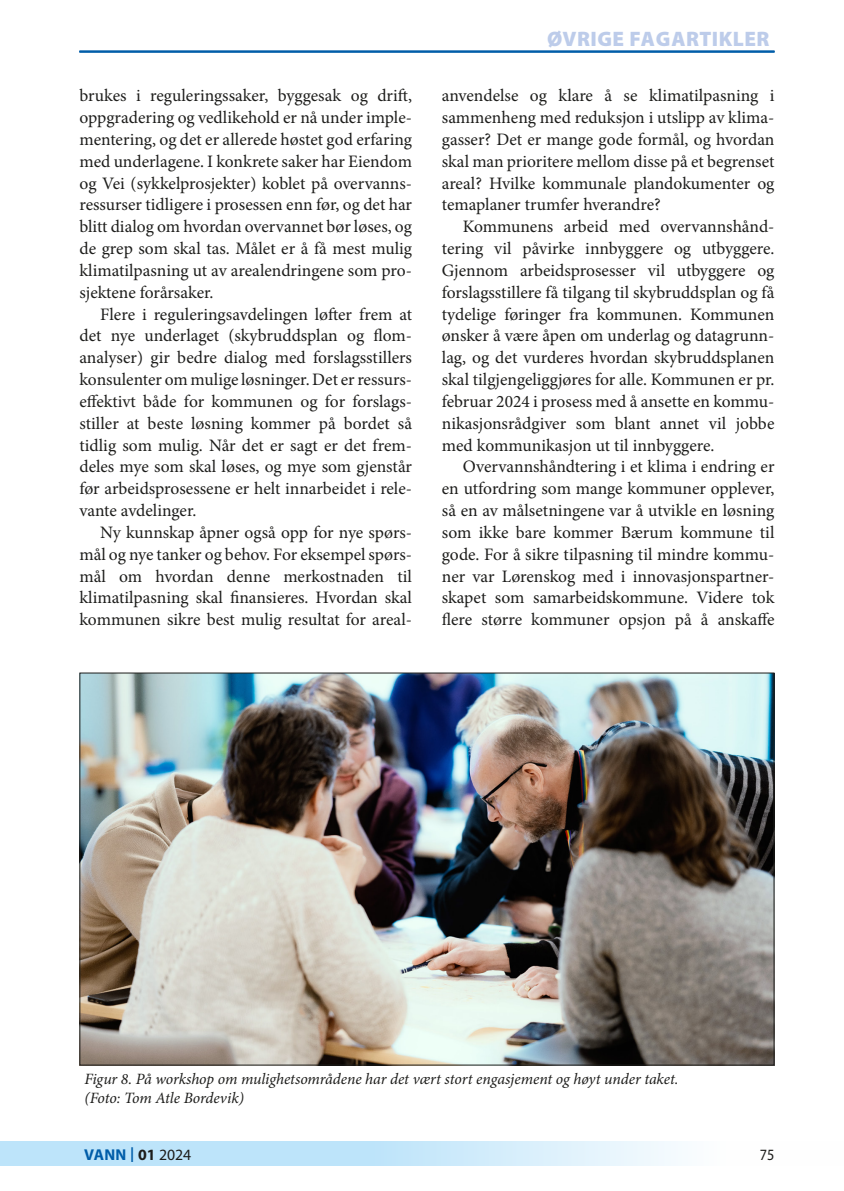
<style>
.page{position:relative;width:844px;height:1191px;background:#fff}
.page>*{position:absolute;margin:0;border:0;box-sizing:border-box;transform-origin:0 0}
.t1{font:900 21px "Myriad Pro";letter-spacing:.02em;color:#bdccea}
.aText_Inn_2{font:17.5px/21.9px "Minion Pro";letter-spacing:-.005em;color:#1d1d1b;text-align:justify}
.aBildetekst{font:italic 15.75px/19.2px "Minion Pro";letter-spacing:-.005em;color:#1d1d1b}
.t2{font:700 15.75px "Myriad Pro";letter-spacing:.01em;color:#005da9}
.t3{font:15.75px "Myriad Pro";color:#1d1d1b;scale:.9 1}
.s1{font-weight:400;font-size:21.88px}
.s2{color:#1d1d1b}
.s3{font-weight:400;color:#1d1d1b}
</style>
<div class="page">
<svg style="left:1px;top:1141px;width:675px;height:25px;background:#c9e8fa"></svg>
<svg style="left:0;top:1141px;width:1px;height:25px"></svg>
<hr style="left:79px;top:51px;width:695px;height:1px;background:#005da9">
<img style="left:81px;top:674px;width:691px;height:389px">
<p class="aText_Inn_2" style="left:79px;top:85px;width:334px">brukes i reguleringssaker, byggesak og drift, oppgradering og vedlikehold er nå under imple&shy;mentering, og det er allerede høstet god erfaring med underlagene. I konkrete saker har Eiendom og Vei (sykkelprosjekter) koblet på overvanns&shy;ressurser tidligere i prosessen enn før, og det har blitt dialog om hvordan overvannet bør løses, og de grep som skal tas. Målet er å få mest mulig klimatilpasning ut av arealendringene som pro&shy;sjektene forårsaker.</p>
<p class="aText_Inn_2" style="left:79px;top:303px;width:334px;text-indent:21px">Flere i reguleringsavdelingen løfter frem at det nye underlaget (skybruddsplan og flom&shy;analyser) gir bedre dialog med forslagsstillers konsulenter om mulige løsninger. Det er ressurs&shy;effektivt både for kommunen og for forslags&shy;stiller at beste løsning kommer på bordet så tidlig som mulig. Når det er sagt er det frem&shy;deles mye som skal løses, og mye som gjenstår før arbeidsprosessene er helt innarbeidet i rele&shy;vante avdelinger.</p>
<p class="aText_Inn_2" style="left:79px;top:521px;width:334px;text-indent:21px">Ny kunnskap åpner også opp for nye spørs&shy;mål og nye tanker og behov. For eksempel spørs&shy;mål om hvordan denne merkostnaden til klimatilpasning skal finansieres. Hvordan skal kommunen sikre best mulig resultat for areal-</p>
<p class="t1" style="left:547px;top:24px;width:223px">ØVRIGE FAGARTIKLER</p>
<p class="t1" style="left:459px;top:24px;width:208px">FAGFELLEVURDERTE</p>
<p class="aText_Inn_2" style="left:441px;top:85px;width:334px">anvendelse og klare å se klimatilpasning i sammenheng med reduksjon i utslipp av klima&shy;gasser? Det er mange gode formål, og hvordan skal man prioritere mellom disse på et begrenset areal? Hvilke kommunale plandokumenter og temaplaner trumfer hverandre?</p>
<p class="aText_Inn_2" style="left:441px;top:216px;width:334px;text-indent:21px">Kommunens arbeid med overvannshånd&shy;tering vil påvirke innbyggere og utbyggere.<br>Gjennom arbeidsprosesser vil utbyggere og forslagsstillere få tilgang til skybruddsplan og få tydelige føringer fra kommunen. Kommunen ønsker å være åpen om underlag og datagrunn&shy;lag, og det vurderes hvordan skybruddsplanen skal tilgjengeliggjøres for alle. Kommunen er pr. februar 2024 i prosess med å ansette en kommu&shy;nikasjonsrådgiver som blant annet vil jobbe med kommunikasjon ut til innbyggere.</p>
<p class="aText_Inn_2" style="left:441px;top:456px;width:334px;text-indent:21px">Overvannshåndtering i et klima i endring er en utfordring som mange kommuner opplever, så en av målsetningene var å utvikle en løsning som ikke bare kommer Bærum kommune til gode. For å sikre tilpasning til mindre kommu&shy;ner var Lørenskog med i innovasjonspartner&shy;skapet som samarbeidskommune. Videre tok flere større kommuner opsjon på å anskaffe</p>
<p class="aBildetekst" style="left:84px;top:1069px;width:595px">Figur 8. På workshop om mulighetsområdene har det vært stort engasjement og høyt under taket. (Foto: Tom Atle Bordevik)</p>
<p class="t2" style="left:84px;top:1144px;width:109px">VANN <span class="s1">I</span> <span class="s2">01</span> <span class="s3">2024</span></p>
<p class="t3" style="left:759px;top:1145px;width:18px">75</p>
</div>
